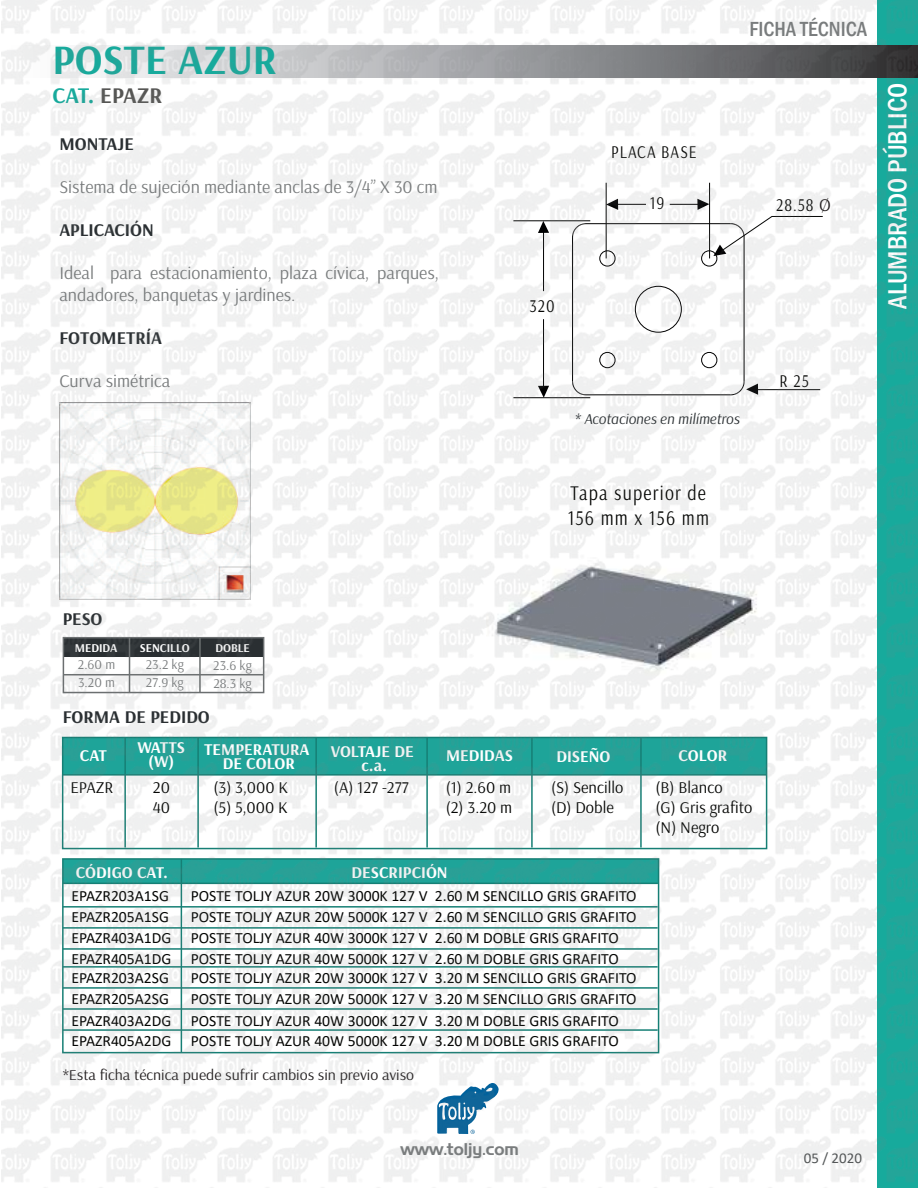
<style>
.page{position:relative;width:918px;height:1188px;background:#fff}
.page>*{position:absolute;margin:0;border:0;box-sizing:border-box;transform-origin:0 0}
.t1{font:700 42px "Arsenal";color:#17aa9c}
.t2{font:500 condensed 27px "Franklin Gothic";color:#fff}
.t3{font:700 22.5px "Arsenal";color:#565654}
.t4{font:21px/25.5px "Arsenal";letter-spacing:.065em;color:#040503;scale:.85 1}
.t5{font:500 condensed 21px "Franklin Gothic";color:#797c7d}
.t6{font:18px/21.6px "Arsenal";color:#797c7d}
.t7{font:700 18px "Arsenal";color:#2a2f32}
.t8{font:18px "Arsenal";letter-spacing:.065em;color:#040503;scale:.85 1}
.t9{font:16.5px/19.8px "Arsenal";color:#040503}
.t10{font:700 16.5px/14.2px "Arsenal";color:#fff;text-align:center}
.t11{font:16.5px "Aero";color:#7a7d7e}
.t12{font:15.75px/21.1px "Calibri";color:#040503}
.t13{font:15px "Arsenal";color:#231f20;scale:1.06 1}
.t14{font:italic 15px "Arsenal";color:#2a2f32}
.t15{font:15px "Calibri";color:#545758}
.t16{font:13.5px/18px "Arsenal";color:#797c7d}
.t17{font:700 12px "Arsenal";color:#fff}
.s1{color:#17aa9c}
.s2{color:#231f20}
</style>
<div class="page">
<img style="left:2px;top:0;width:916px;height:1188px">
<h1 class="t1" style="left:52px;top:34px;width:226px">POSTE AZUR</h1>
<h3 class="t3" style="left:52px;top:81px;width:112px"><span class="s1">CAT.</span> EPAZR</h3>
<p class="t7" style="left:59px;top:133px;width:76px">MONTAJE</p>
<p class="t6" style="left:59px;top:176px;width:380px">Sistema de sujeción mediante anclas de 3/4” X 30 cm</p>
<p class="t7" style="left:59px;top:219px;width:96px">APLICACIÓN</p>
<p class="t6" style="left:59px;top:263px;width:381px">Ideal para estacionamiento, plaza cívica, parques, andadores, banquetas y jardines.</p>
<p class="t7" style="left:59px;top:327px;width:104px">FOTOMETRÍA</p>
<p class="t6" style="left:59px;top:371px;width:112px">Curva simétrica</p>
<p class="t8" style="left:529px;top:295px;width:31px">320</p>
<h3 class="t5" style="left:750px;top:15px;width:119px">FICHA TÉCNICA</h3>
<p class="t8" style="left:611px;top:141px;width:102px">PLACA BASE</p>
<p class="t8" style="left:650px;top:192px;width:19px">19</p>
<p class="t8" style="left:776px;top:194px;width:66px">28.58 <span class="s2">Ø</span></p>
<h2 class="t2" style="left:880px;top:309px;width:227px;rotate:-90deg">ALUMBRADO PÚBLICO</h2>
<p class="t14" style="left:575px;top:410px;width:166px">* Acotaciones en milímetros</p>
<h3 class="t4" style="left:568px;top:480px;width:168px">Tapa superior de<br>156 mm x 156 mm</h3>
<p class="t8" style="left:780px;top:370px;width:36px">R 25</p>
<p class="t7" style="left:63px;top:607px;width:41px">PESO</p>
<p class="t17" style="left:75px;top:641px;width:44px">MEDIDA</p>
<p class="t17" style="left:140px;top:641px;width:51px">SENCILLO</p>
<p class="t17" style="left:215px;top:641px;width:36px">DOBLE</p>
<p class="t16" style="left:78px;top:656px;width:39px">2.60 m<br>3.20 m</p>
<p class="t16" style="left:213px;top:656px;width:40px">23.6 kg<br>28.3 kg</p>
<p class="t16" style="left:146px;top:656px;width:39px">23.2 kg<br>27.9 kg</p>
<p class="t7" style="left:63px;top:706px;width:149px">FORMA DE PEDIDO</p>
<p class="t10" style="left:137px;top:741px;width:49px">WATTS (W)</p>
<p class="t10" style="left:204px;top:743px;width:107px">TEMPERATURA<br>DE COLOR</p>
<p class="t10" style="left:80px;top:749px;width:29px">CAT</p>
<p class="t10" style="left:331px;top:745px;width:85px">VOLTAJE DE c.a.</p>
<p class="t10" style="left:446px;top:749px;width:68px">MEDIDAS</p>
<p class="t10" style="left:678px;top:749px;width:50px">COLOR</p>
<p class="t9" style="left:153px;top:778px;width:19px">20<br>40</p>
<p class="t10" style="left:556px;top:750px;width:55px">DISEÑO</p>
<p class="t9" style="left:551px;top:778px;width:74px">(S) Sencillo (D) Doble</p>
<p class="t9" style="left:71px;top:778px;width:44px">EPAZR</p>
<p class="t9" style="left:213px;top:778px;width:76px">(3) 3,000 K (5) 5,000 K</p>
<p class="t9" style="left:334px;top:778px;width:76px">(A) 127 -277</p>
<p class="t9" style="left:446px;top:778px;width:68px">(1) 2.60 m (2) 3.20 m</p>
<p class="t9" style="left:656px;top:778px;width:98px">(B) Blanco<br>(G) Gris grafito (N) Negro</p>
<p class="t10" style="left:76px;top:865px;width:94px">CÓDIGO CAT.</p>
<p class="t10" style="left:352px;top:865px;width:98px">DESCRIPCIÓN</p>
<p class="t12" style="left:71px;top:885px;width:102px">EPAZR203A1SG<br>EPAZR205A1SG<br>EPAZR403A1DG<br>EPAZR405A1DG</p>
<p class="t12" style="left:191px;top:885px;width:447px">POSTE TOLJY AZUR 20W 3000K 127 V 2.60 M SENCILLO GRIS GRAFITO POSTE TOLJY AZUR 20W 5000K 127 V 2.60 M SENCILLO GRIS GRAFITO POSTE TOLJY AZUR 40W 3000K 127 V 2.60 M DOBLE GRIS GRAFITO POSTE TOLJY AZUR 40W 5000K 127 V 2.60 M DOBLE GRIS GRAFITO</p>
<p class="t12" style="left:71px;top:967px;width:102px">EPAZR203A2SG<br>EPAZR205A2SG<br>EPAZR403A2DG<br>EPAZR405A2DG</p>
<p class="t12" style="left:191px;top:967px;width:447px">POSTE TOLJY AZUR 20W 3000K 127 V 3.20 M SENCILLO GRIS GRAFITO POSTE TOLJY AZUR 20W 5000K 127 V 3.20 M SENCILLO GRIS GRAFITO POSTE TOLJY AZUR 40W 3000K 127 V 3.20 M DOBLE GRIS GRAFITO POSTE TOLJY AZUR 40W 5000K 127 V 3.20 M DOBLE GRIS GRAFITO</p>
<p class="t13" style="left:63px;top:1066px;width:333px">*Esta ficha técnica puede sufrir cambios sin previo aviso</p>
<p class="t11" style="left:400px;top:1139px;width:120px">www.toljy.com</p>
<p class="t15" style="left:804px;top:1148px;width:60px">05 / 2020</p>
</div>
